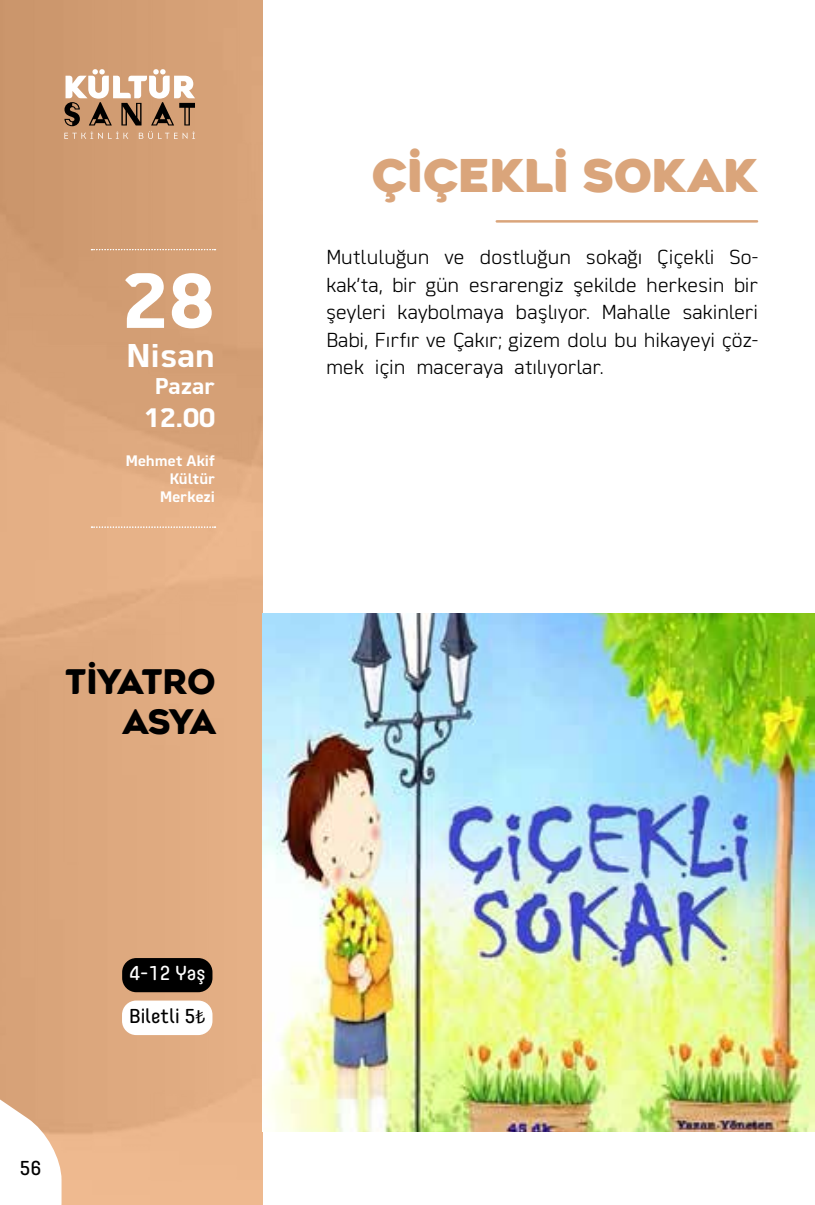
<style>
.page{position:relative;width:815px;height:1205px;background:#fff}
.page>*{position:absolute;margin:0;border:0;box-sizing:border-box;transform-origin:0 0}
.t1{font:600 80px "Martian B Thai";color:#fff}
.t2{font:900 45px "Agenor";color:#daa57b}
.t3{font:700 33.75px/40.5px "Agenor";letter-spacing:-.04em;color:#000;text-align:right}
.t4{font:600 32.5px "Martian B Thai";letter-spacing:-.005em;color:#fff}
.t5{font:600 27.5px "Martian B Thai";color:#fff}
.t6{font:600 22.5px "Martian B Thai";letter-spacing:-.01em;color:#fff}
.t7{font:300 20px/27.5px "Martian B Thai";letter-spacing:-.01em;color:#000;text-align:justify}
.t8{font:20px/42.5px "TR Core Mellow EG 45";color:#000}
.t9{font:600 15px/18px "Martian B Thai";letter-spacing:-.01em;color:#fff;text-align:right;scale:.96 1}
.s1{color:#fff}
.s2{font-family:"Source Sans Pro"}
</style>
<div class="page">
<div style="left:0;top:0;width:262px;height:1205px;background:linear-gradient(to bottom,#d29d73,#e7b288)"></div>
<img style="left:262px;top:613px;width:553px;height:518px">
<svg style="left:91px;top:526px;width:125px;height:2px"></svg>
<svg style="left:91px;top:249px;width:125px;height:1px"></svg>
<div style="left:122px;top:958px;width:90px;height:34px;background:#000;border-radius:14px"></div>
<div style="left:122px;top:1000px;width:90px;height:35px;background:#fff;border-radius:14px"></div>
<hr style="left:497px;top:220px;width:260px;height:3px;background:#daa57b">
<svg style="left:0;top:1091px;width:62px;height:114px"></svg>
<svg style="left:64px;top:69px;width:131px;height:70px"></svg>
<h1 class="t1" style="left:122px;top:233px;width:95px">28</h1>
<h3 class="t4" style="left:126px;top:328px;width:91px">Nisan</h3>
<p class="t6" style="left:155px;top:367px;width:62px">Pazar</p>
<h3 class="t5" style="left:144px;top:394px;width:73px">12.00</h3>
<p class="t9" style="left:126px;top:450px;width:95px">Mehmet Akif<br>Kültür<br>Merkezi</p>
<h3 class="t3" style="left:65px;top:663px;width:153px">TİYATRO<br>ASYA</h3>
<p class="t8" style="left:19px;top:1145px;width:23px">56</p>
<p class="t8" style="left:129px;top:951px;width:78px"><span class="s1">4-12 Yaş<br></span>Biletli 5<span class="s2">₺</span></p>
<h2 class="t2" style="left:372px;top:147px;width:387px">ÇİÇEKLİ SOKAK</h2>
<p class="t7" style="left:326px;top:242px;width:434px">Mutluluğun ve dostluğun sokağı Çiçekli So&shy;kak’ta, bir gün esrarengiz şekilde herkesin bir şeyleri kaybolmaya başlıyor. Mahalle sakinleri Babi, Fırfır ve Çakır; gizem dolu bu hikayeyi çöz&shy;mek için maceraya atılıyorlar.</p>
</div>
